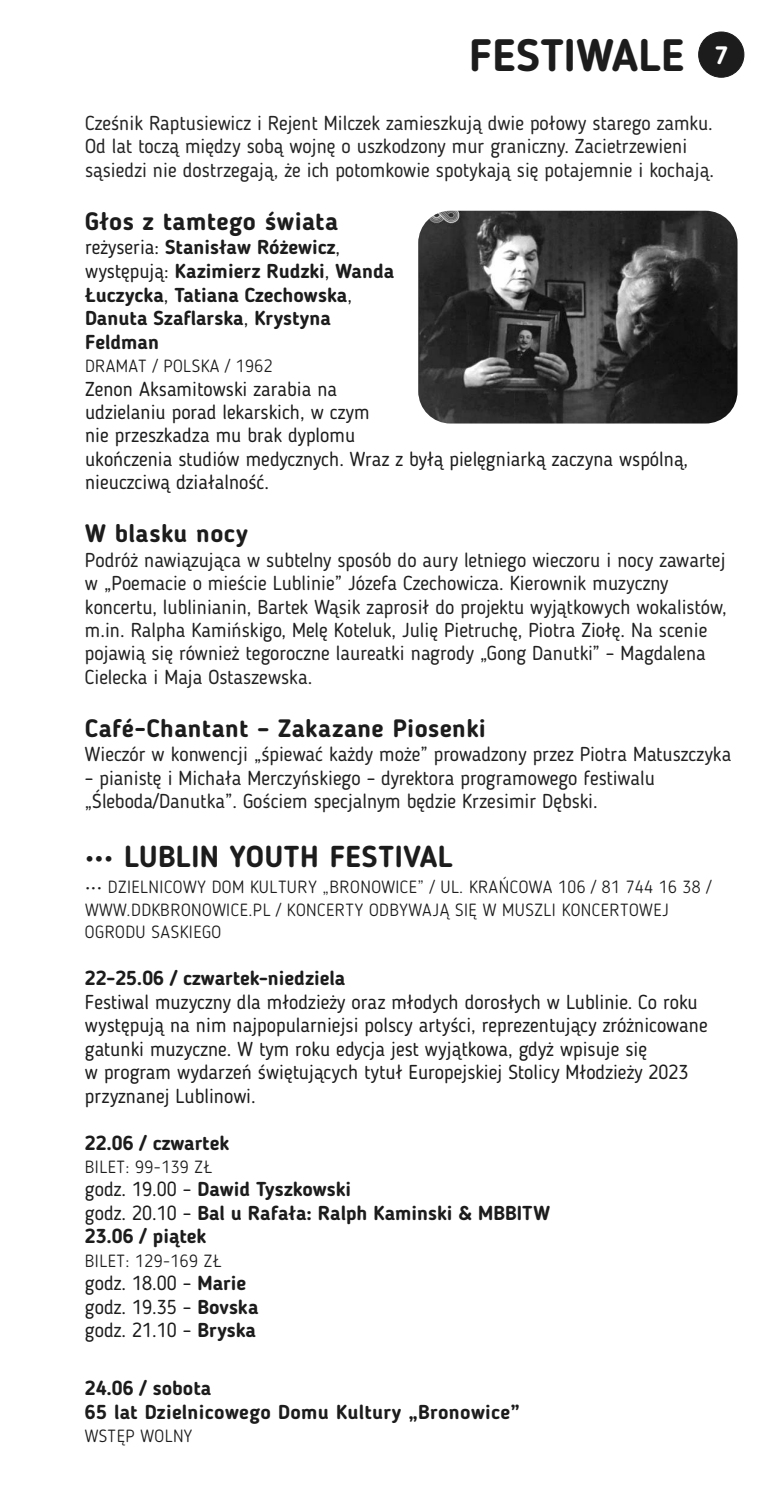
<style>
.page{position:relative;width:780px;height:1489px;background:#fff}
.page>*{position:absolute;margin:0;border:0;box-sizing:border-box;transform-origin:0 0}
.t1{font:700 45px "Blogger Sans";color:#1c1c1c}
.t2{font:700 30px "Blogger Sans";letter-spacing:.015em;color:#1c1c1c}
.t3{font:700 25px "Blogger Sans";letter-spacing:.015em;color:#1c1c1c}
.t4{font:20px/23.5px "Blogger Sans";color:#212121}
.t5{font:20px/23.5px "Blogger Sans";color:#1c1c1c}
.t6{font:700 20px/23.5px "Blogger Sans";color:#1c1c1c}
.t7{font:20px/23.5px "Blogger Sans";color:#242424}
.t8{font:300 17.5px/22.5px "Blogger Sans";letter-spacing:.03em;color:#1c1c1c}
.s1{font-weight:400}
.s2{font-weight:700}
</style>
<div class="page">
<div style="left:698px;top:32px;width:46px;height:45px;background:#1c1c1c;border:1px solid #1c1c1c;border-radius:50%"></div>
<img style="left:418px;top:211px;width:319px;height:212px;border-radius:32px">
<h1 class="t1" style="left:469px;top:37px;width:260px">FESTIWALE <sup>7</sup></h1>
<p class="t7" style="left:85px;top:113px;width:630px">Cześnik Raptusiewicz i Rejent Milczek zamieszkują dwie połowy starego zamku.<br>Od lat toczą między sobą wojnę o uszkodzony mur graniczny. Zacietrzewieni sąsiedzi nie dostrzegają, że ich potomkowie spotykają się potajemnie i kochają.</p>
<p class="t3" style="left:85px;top:210px;width:255px">Głos z tamtego świata</p>
<p class="t6" style="left:85px;top:237px;width:311px"><span class="s1">reżyseria:</span> Stanisław Różewicz<span class="s1">, występują:</span> Kazimierz Rudzki<span class="s1">,</span> Wanda<br>Łuczycka<span class="s1">,</span> Tatiana Czechowska<span class="s1">,<br></span>Danuta Szaflarska<span class="s1">,</span> Krystyna<br>Feldman</p>
<p class="t8" style="left:85px;top:356px;width:189px">DRAMAT / POLSKA / 1962</p>
<p class="t5" style="left:85px;top:378px;width:604px">Zenon Aksamitowski zarabia na<br>udzielaniu porad lekarskich, w czym<br>nie przeszkadza mu brak dyplomu<br>ukończenia studiów medycznych. Wraz z byłą pielęgniarką zaczyna wspólną, nieuczciwą działalność.</p>
<p class="t3" style="left:85px;top:523px;width:164px">W blasku nocy</p>
<p class="t4" style="left:85px;top:550px;width:643px">Podróż nawiązująca w subtelny sposób do aury letniego wieczoru i nocy zawartej w „Poemacie o mieście Lublinie” Józefa Czechowicza. Kierownik muzyczny koncertu, lublinianin, Bartek Wąsik zaprosił do projektu wyjątkowych wokalistów, m.in. Ralpha Kamińskigo, Melę Koteluk, Julię Pietruchę, Piotra Ziołę. Na scenie pojawią się również tegoroczne laureatki nagrody „Gong Danutki” – Magdalena Cielecka i Maja Ostaszewska.</p>
<p class="t3" style="left:85px;top:717px;width:402px">Café-Chantant – Zakazane Piosenki</p>
<p class="t4" style="left:85px;top:744px;width:648px">Wieczór w konwencji „śpiewać każdy może” prowadzony przez Piotra Matuszczyka</p>
<p class="t4" style="left:85px;top:768px;width:571px">– pianistę i Michała Merczyńskiego – dyrektora programowego festiwalu „Śleboda/Danutka”. Gościem specjalnym będzie Krzesimir Dębski.</p>
<h2 class="t2" style="left:85px;top:844px;width:369px">••• LUBLIN YOUTH FESTIVAL</h2>
<p class="t8" style="left:85px;top:877px;width:627px">••• DZIELNICOWY DOM KULTURY „BRONOWICE” / UL. KRAŃCOWA 106 / 81 744 16 38 /<br>WWW.DDKBRONOWICE.PL / KONCERTY ODBYWAJĄ SIĘ W MUSZLI KONCERTOWEJ<br>OGRODU SASKIEGO</p>
<p class="t6" style="left:85px;top:968px;width:262px">22-25.06 / czwartek-niedziela</p>
<p class="t5" style="left:85px;top:991px;width:624px">Festiwal muzyczny dla młodzieży oraz młodych dorosłych w Lublinie. Co roku występują na nim najpopularniejsi polscy artyści, reprezentujący zróżnicowane gatunki muzyczne. W tym roku edycja jest wyjątkowa, gdyż wpisuje się<br>w program wydarzeń świętujących tytuł Europejskiej Stolicy Młodzieży 2023 przyznanej Lublinowi.</p>
<p class="t6" style="left:85px;top:1132px;width:146px">22.06 / czwartek</p>
<p class="t8" style="left:85px;top:1156px;width:129px">BILET: 99-139 ZŁ</p>
<p class="t6" style="left:85px;top:1179px;width:466px"><span class="s1">godz. 19.00 –</span> Dawid Tyszkowski<br><span class="s1">godz. 20.10 –</span> Bal u Rafała: Ralph Kaminski &amp; MBBITW<br>23.06 / piątek</p>
<p class="t8" style="left:85px;top:1250px;width:138px">BILET: 129-169 ZŁ</p>
<p class="t5" style="left:85px;top:1272px;width:175px">godz. 18.00 – <span class="s2">Marie </span>godz. 19.35 – <span class="s2">Bovska </span>godz. 21.10 – <span class="s2">Bryska</span></p>
<p class="t6" style="left:85px;top:1378px;width:436px">24.06 / sobota<br>65 lat Dzielnicowego Domu Kultury „Bronowice”</p>
<p class="t8" style="left:85px;top:1426px;width:109px">WSTĘP WOLNY</p>
</div>
